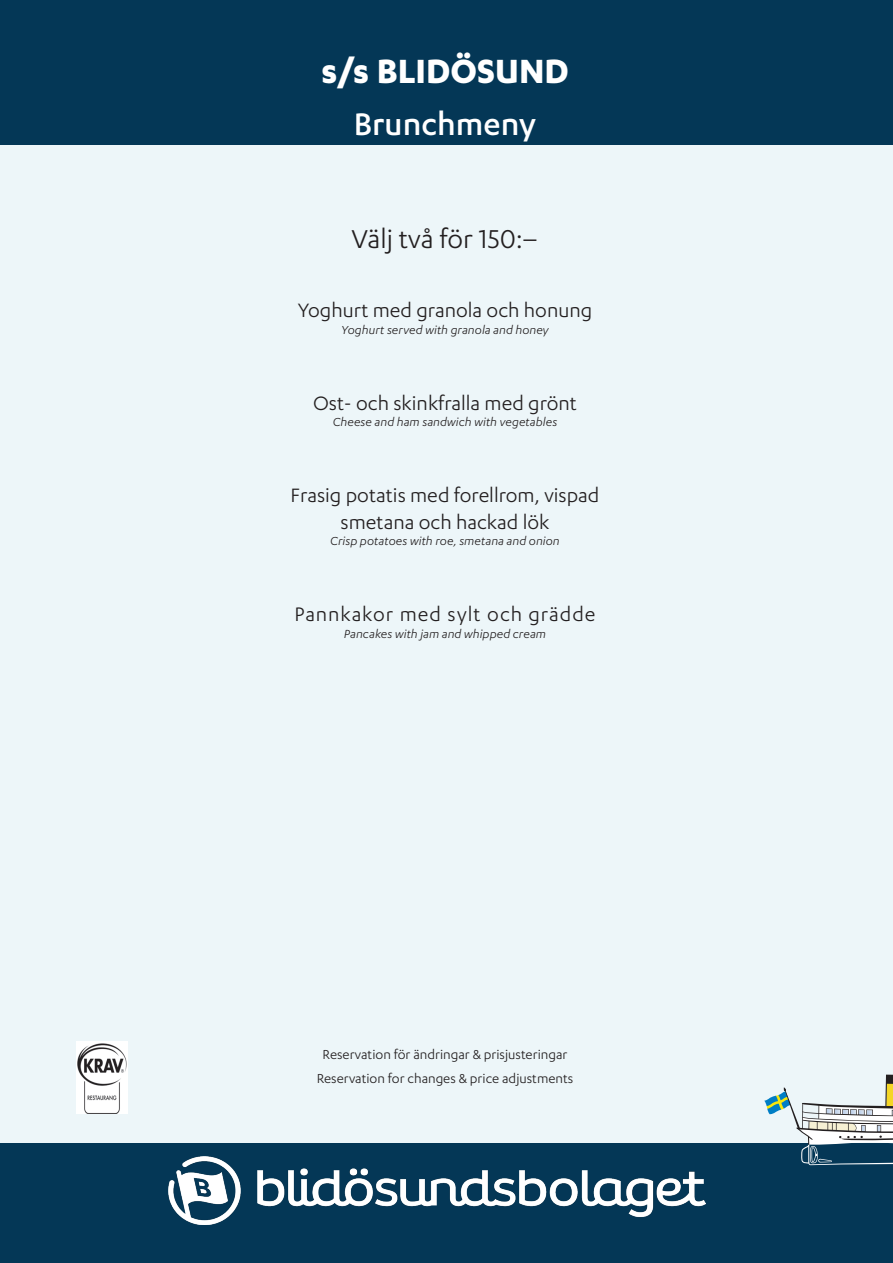
<style>
.page{position:relative;width:893px;height:1263px;background:#edf6f9}
.page>*{position:absolute;margin:0;border:0;box-sizing:border-box;transform-origin:0 0}
.t1{font:700 39px "Karbon";color:#fff}
.t2{font:500 36px "Karbon";color:#fff}
.t3{font:30px "Karbon";color:#231f20}
.Dryckeskategori{font:22.5px/27px "Karbon";color:#231f20;text-align:center}
.Dryckeskategori-2{font:22.5px "Karbon";letter-spacing:.04em;color:#231f20}
.t4{font:15px "Karbon";color:#231f20}
.Mat_ENG{font:italic 13.5px "Karbon";letter-spacing:.005em;color:#231f20}
</style>
<div class="page">
<div style="left:0;top:1144px;width:893px;height:119px;background:#043756"></div>
<svg style="left:764px;top:1074px;width:129px;height:91px"></svg>
<div style="left:0;top:0;width:893px;height:145px;background:#043756"></div>
<img style="left:168px;top:1157px;width:538px;height:67px">
<img style="left:77px;top:1042px;width:50px;height:72px">
<p class="t1" style="left:321px;top:49px;width:249px">s/s BLIDÖSUND</p>
<p class="t2" style="left:354px;top:104px;width:184px">Brunchmeny</p>
<p class="t3" style="left:351px;top:222px;width:188px">Välj två för 150:–</p>
<p class="Dryckeskategori" style="left:298px;top:296px;width:296px">Yoghurt med granola och honung</p>
<p class="Mat_ENG" style="left:341px;top:322px;width:209px">Yoghurt served with granola and honey</p>
<p class="Dryckeskategori" style="left:313px;top:389px;width:265px">Ost- och skinkfralla med grönt</p>
<p class="Mat_ENG" style="left:333px;top:415px;width:226px">Cheese and ham sandwich with vegetables</p>
<p class="Dryckeskategori" style="left:291px;top:481px;width:310px">Frasig potatis med forellrom, vispad smetana och hackad lök</p>
<p class="Mat_ENG" style="left:330px;top:534px;width:231px">Crisp potatoes with roe, smetana and onion</p>
<p class="Dryckeskategori-2" style="left:294px;top:602px;width:303px">Pannkakor med sylt och grädde</p>
<p class="Mat_ENG" style="left:344px;top:626px;width:204px">Pancakes with jam and whipped cream</p>
<p class="t4" style="left:323px;top:1047px;width:246px">Reservation för ändringar &amp; prisjusteringar</p>
<p class="t4" style="left:317px;top:1070px;width:258px">Reservation for changes &amp; price adjustments</p>
</div>
